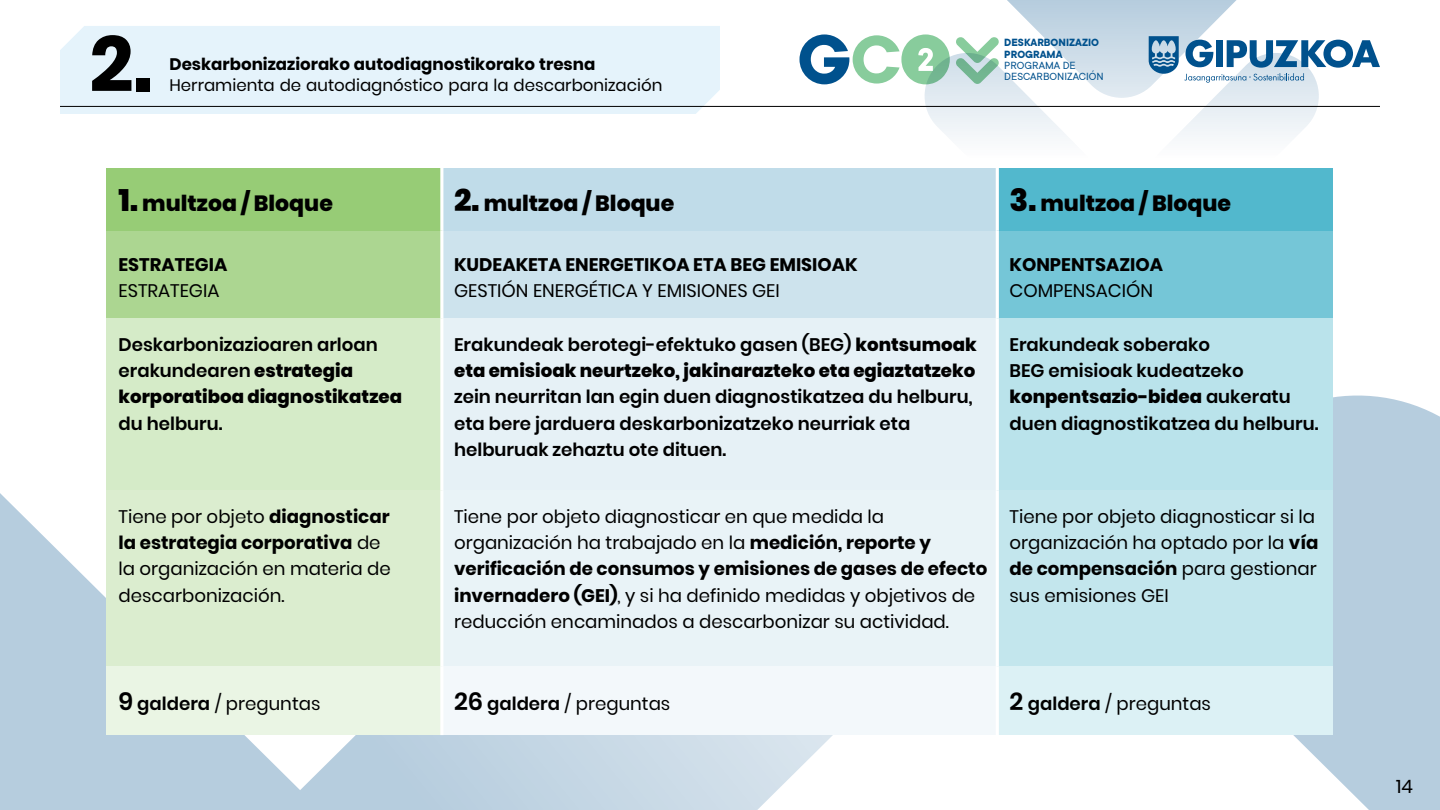
<style>
.page{position:relative;width:1440px;height:810px;background:#fff}
.page>*{position:absolute;margin:0;border:0;box-sizing:border-box;transform-origin:0 0}
.t1{font:700 78px "Poppins";color:#000}
.t2{font:800 22.05px "Poppins";color:#000}
.t3{font:18.52px "Poppins";color:#000}
.t4{font:18.15px/26.4px "Poppins";color:#000}
.t5{font:600 18.15px/26.4px "Poppins";color:#000}
.t6{font:700 18.15px "Poppins";color:#000}
.t7{font:16.65px "Poppins";color:#000}
.t8{font:700 16.65px "Poppins";color:#000}
.t9{font:11.55px/11.5px "TT Commons";color:#00518d}
.t10{font:700 11.55px/11.5px "TT Commons";color:#00518d}
.s1{font-size:30.97px}
.s2{font-weight:800}
.s3{font-weight:700}
.s4{font-weight:600;font-size:24.45px}
.s5{font-weight:600}
</style>
<div class="page">
<svg style="left:0;top:493px;width:833px;height:317px;background:#c5d7e4"></svg>
<svg style="left:1293px;top:395px;width:147px;height:415px;background:#bbd0e0"></svg>
<div style="left:106px;top:168px;width:336px;height:63px;background:#97cc76"></div>
<div style="left:442px;top:168px;width:555px;height:63px;background:#c0dce9"></div>
<div style="left:997px;top:168px;width:336px;height:63px;background:#52b8cd"></div>
<div style="left:106px;top:231px;width:336px;height:87px;background:#acd691"></div>
<div style="left:442px;top:231px;width:555px;height:87px;background:#cde3ed"></div>
<div style="left:997px;top:231px;width:336px;height:87px;background:#75c6d7"></div>
<div style="left:106px;top:318px;width:336px;height:172px;background:#d5ebc8"></div>
<div style="left:442px;top:318px;width:555px;height:172px;background:#e6f1f6"></div>
<div style="left:997px;top:318px;width:336px;height:172px;background:#bae3eb"></div>
<div style="left:106px;top:490px;width:336px;height:177px;background:#dbedcf"></div>
<div style="left:442px;top:490px;width:555px;height:177px;background:#e9f3f7"></div>
<div style="left:997px;top:490px;width:336px;height:177px;background:#c3e6ed"></div>
<div style="left:106px;top:667px;width:336px;height:68px;background:#eaf5e4"></div>
<div style="left:442px;top:667px;width:555px;height:68px;background:#f3f8fb"></div>
<div style="left:997px;top:667px;width:336px;height:68px;background:#dcf1f5"></div>
<hr style="left:996px;top:231px;width:3px;height:87px;background:#fff">
<hr style="left:996px;top:318px;width:3px;height:172px;background:#fff">
<hr style="left:996px;top:490px;width:3px;height:177px;background:#fff">
<hr style="left:996px;top:667px;width:3px;height:68px;background:#fff">
<hr style="left:440px;top:168px;width:3px;height:63px;background:#fff">
<hr style="left:440px;top:231px;width:3px;height:87px;background:#fff">
<hr style="left:440px;top:318px;width:3px;height:172px;background:#fff">
<hr style="left:440px;top:490px;width:3px;height:177px;background:#fff">
<hr style="left:440px;top:667px;width:3px;height:68px;background:#fff">
<svg style="left:924px;top:98px;width:396px;height:197px"></svg>
<div style="left:60px;top:26px;width:660px;height:88px;background:#e5f3fb"></div>
<hr style="left:60px;top:106px;width:1320px;height:1px;background:#000">
<svg style="left:800px;top:0;width:580px;height:98px"></svg>
<h1 class="t1" style="left:89px;top:19px;width:64px">2.</h1>
<p class="t8" style="left:170px;top:54px;width:427px">Deskarbonizaziorako autodiagnostikorako tresna</p>
<p class="t7" style="left:170px;top:76px;width:495px">Herramienta de autodiagnóstico para la descarbonización</p>
<p class="t10" style="left:1004px;top:37px;width:96px">DESKARBONIZAZIO<br>PROGRAMA</p>
<p class="t9" style="left:1004px;top:60px;width:101px">PROGRAMA DE<br>DESCARBONIZACIÓN</p>
<p class="t2" style="left:119px;top:190px;width:216px"><span class="s1">1.</span> multzoa / Bloque</p>
<p class="t2" style="left:454px;top:190px;width:222px"><span class="s1">2.</span> multzoa / Bloque</p>
<p class="t2" style="left:1010px;top:190px;width:223px"><span class="s1">3.</span> multzoa / Bloque</p>
<p class="t6" style="left:119px;top:254px;width:110px">ESTRATEGIA</p>
<p class="t4" style="left:119px;top:278px;width:102px">ESTRATEGIA</p>
<p class="t6" style="left:454px;top:254px;width:405px">KUDEAKETA ENERGETIKOA ETA BEG EMISIOAK</p>
<p class="t4" style="left:454px;top:278px;width:327px">GESTIÓN ENERGÉTICA Y EMISIONES GEI</p>
<p class="t6" style="left:1010px;top:254px;width:155px">KONPENTSAZIOA</p>
<p class="t4" style="left:1010px;top:278px;width:145px">COMPENSACIÓN</p>
<p class="t5" style="left:119px;top:331px;width:285px">Deskarbonizazioaren arloan erakundearen <span class="s2">estrategia korporatiboa diagnostikatzea </span>du helburu.</p>
<p class="t5" style="left:454px;top:331px;width:524px">Erakundeak berotegi-efektuko gasen (BEG) <span class="s2">kontsumoak eta emisioak neurtzeko, jakinarazteko eta egiaztatzeko </span>zein neurritan lan egin duen diagnostikatzea du helburu, eta bere jarduera deskarbonizatzeko neurriak eta helburuak zehaztu ote dituen.</p>
<p class="t5" style="left:1010px;top:331px;width:311px">Erakundeak soberako<br>BEG emisioak kudeatzeko <span class="s2">konpentsazio-bidea</span> aukeratu duen diagnostikatzea du helburu.</p>
<p class="t4" style="left:119px;top:503px;width:274px">Tiene por objeto <span class="s3">diagnosticar la estrategia corporativa</span> de la organización en materia de descarbonización.</p>
<p class="t4" style="left:454px;top:503px;width:535px">Tiene por objeto diagnosticar en que medida la organización ha trabajado en la <span class="s3">medición, reporte y verificación de consumos y emisiones de gases de efecto invernadero (GEI)</span>, y si ha definido medidas y objetivos de reducción encaminados a descarbonizar su actividad.</p>
<p class="t4" style="left:1010px;top:503px;width:311px">Tiene por objeto diagnosticar si la organización ha optado por la <span class="s3">vía de compensación</span> para gestionar sus emisiones GEI</p>
<p class="t4" style="left:119px;top:690px;width:203px"><span class="s4">9</span> <span class="s5">galdera</span> / preguntas</p>
<p class="t4" style="left:454px;top:690px;width:218px"><span class="s4">26</span> <span class="s5">galdera</span> / preguntas</p>
<p class="t4" style="left:1010px;top:690px;width:203px"><span class="s4">2</span> <span class="s5">galdera</span> / preguntas</p>
<p class="t3" style="left:1396px;top:776px;width:18px">14</p>
</div>
